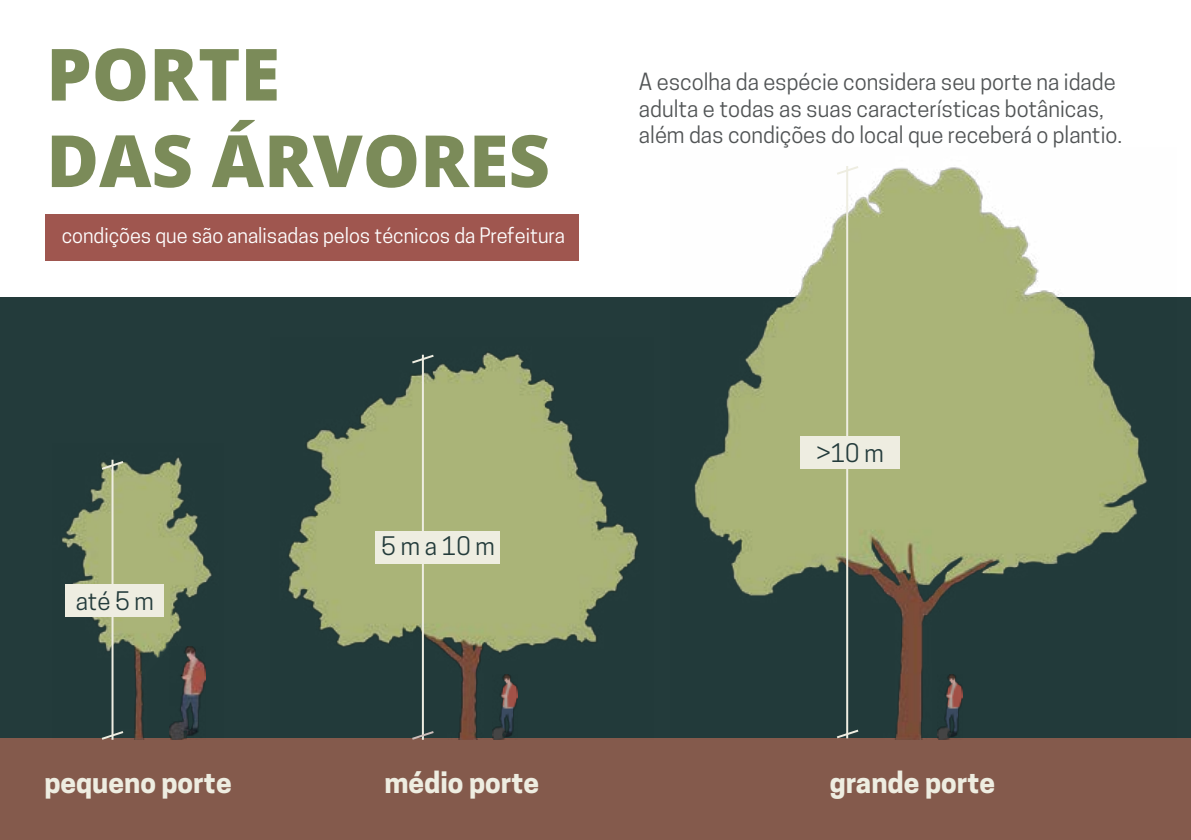
<style>
.page{position:relative;width:1191px;height:840px;background:#fff}
.page>*{position:absolute;margin:0;border:0;box-sizing:border-box;transform-origin:0 0}
.t1{font:800 72px/86.4px "Open Sans";color:#7b8b59}
.t2{font:700 28px "Cooper Hewitt";color:#eeede1}
.t3{font:24px "Cooper Hewitt";color:#233b3b}
.t4{font:22px/26.4px "Cooper Hewitt";color:#515455}
.t5{font:20px "Cooper Hewitt";color:#fff}
</style>
<div class="page">
<div style="left:0;top:297px;width:1191px;height:542px;background:#233b3b"></div>
<div style="left:0;top:738px;width:1191px;height:101px;background:#845a4c"></div>
<img style="left:62px;top:457px;width:150px;height:282px">
<img style="left:170px;top:646px;width:36px;height:93px">
<img style="left:288px;top:352px;width:350px;height:387px">
<img style="left:492px;top:674px;width:25px;height:65px">
<img style="left:694px;top:167px;width:453px;height:572px">
<hr style="left:111px;top:459px;width:2px;height:280px;background:#eeede1">
<svg style="left:99px;top:459px;width:26px;height:12px"></svg>
<svg style="left:99px;top:729px;width:26px;height:11px"></svg>
<hr style="left:422px;top:354px;width:2px;height:385px;background:#eeede1">
<svg style="left:410px;top:729px;width:26px;height:11px"></svg>
<svg style="left:410px;top:353px;width:26px;height:12px"></svg>
<hr style="left:846px;top:166px;width:2px;height:572px;background:#eeede1">
<svg style="left:834px;top:727px;width:26px;height:12px"></svg>
<svg style="left:834px;top:166px;width:26px;height:10px"></svg>
<div style="left:65px;top:584px;width:98px;height:32px;background:#eeede1"></div>
<div style="left:375px;top:530px;width:125px;height:33px;background:#eeede1"></div>
<div style="left:800px;top:436px;width:99px;height:32px;background:#eeede1"></div>
<div style="left:45px;top:214px;width:533px;height:46px;background:#9f564f"></div>
<h1 class="t1" style="left:46px;top:27px;width:505px">PORTE<br>DAS ÁRVORES</h1>
<p class="t5" style="left:62px;top:224px;width:505px">condições que são analisadas pelos técnicos da Prefeitura</p>
<p class="t4" style="left:639px;top:69px;width:485px">A escolha da espécie considera seu porte na idade adulta e todas as suas características botânicas, além das condições do local que receberá o plantio.</p>
<p class="t3" style="left:76px;top:586px;width:79px">até 5 m</p>
<p class="t3" style="left:381px;top:531px;width:115px">5 m a 10 m</p>
<p class="t3" style="left:816px;top:438px;width:69px">&gt;10 m</p>
<p class="t2" style="left:44px;top:765px;width:189px">pequeno porte</p>
<p class="t2" style="left:384px;top:765px;width:156px">médio porte</p>
<p class="t2" style="left:829px;top:765px;width:167px">grande porte</p>
</div>
